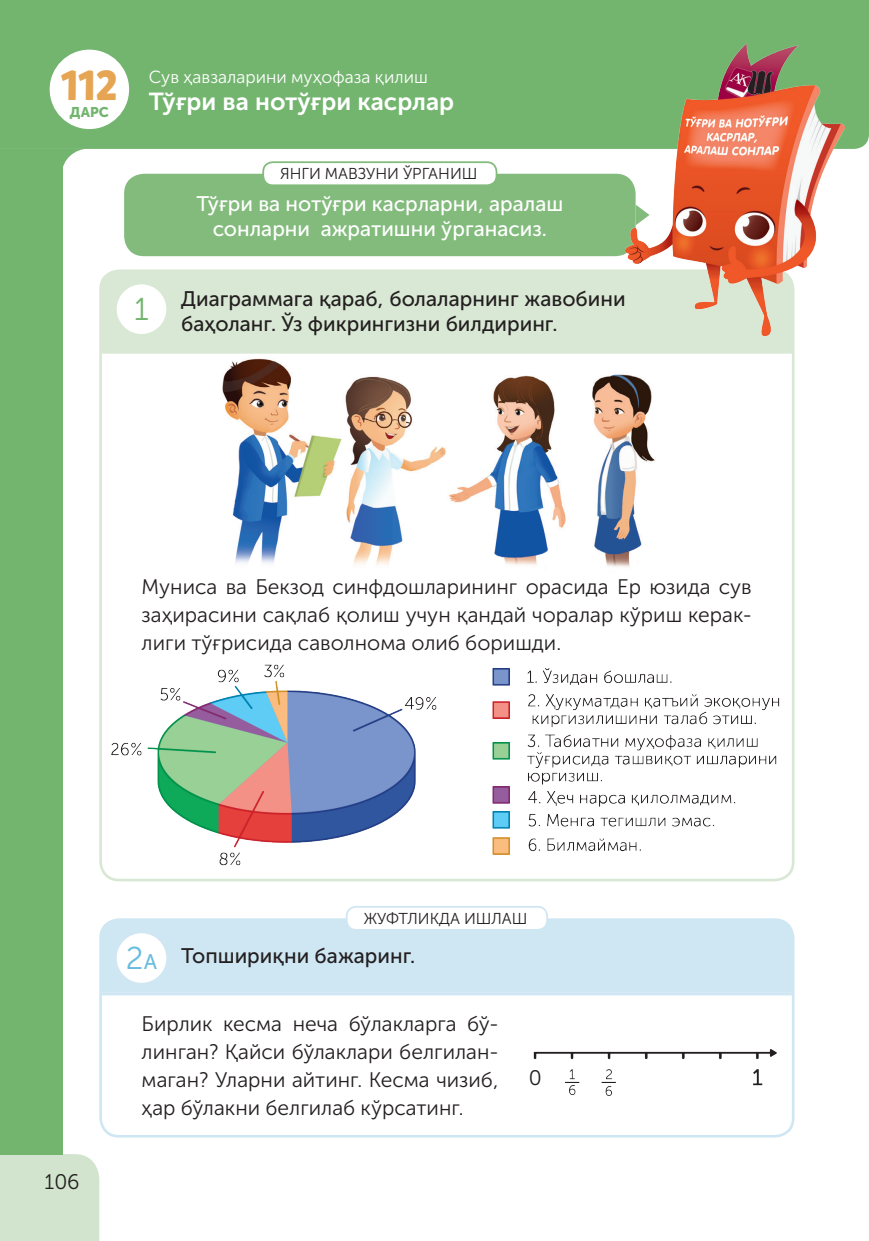
<style>
.page{position:relative;width:869px;height:1241px;background:#fff}
.page>*{position:absolute;margin:0;border:0;box-sizing:border-box;transform-origin:0 0}
.t1{font:31.5px "Museo Sans Cyrl 300";color:#69bcdf}
.t2{font:31.5px "Museo Sans Cyrl 300";color:#73b56f}
.t3{font:24.5px "Museo Sans Cyrl 700";color:#fff}
.t4{font:21px/28px "Museo Sans Cyrl 300";color:#231f20}
.t5{font:21px/25.2px "Museo Sans Cyrl 500";color:#231f20}
.t6{font:21px/25.2px "Museo Sans Cyrl 500";color:#fff;text-align:center}
.t7{font:17.5px "Museo Sans Cyrl 300";color:#fff}
.t8{font:15.75px "Museo Sans Cyrl 300";letter-spacing:.06em;color:#231f20}
.t9{font:14px "Museo Sans Cyrl 900";color:#73b56f}
.s1{font-family:"Museo Sans Cyrl 500";font-size:21px}
</style>
<div class="page">
<hr style="left:868px;top:0;width:1px;height:112px;background:#73b56f">
<div style="left:0;top:1153px;width:99px;height:87px;background:#d2e4cd"></div>
<div style="left:0;top:0;width:868px;height:149px;background:#73b56f"></div>
<div style="left:50px;top:50px;width:79px;height:79px;background:#fff;border-radius:50%"></div>
<div style="left:0;top:149px;width:62px;height:1004px;background:#73b56f"></div>
<svg style="left:62px;top:149px;width:22px;height:25px"></svg>
<div style="left:124px;top:174px;width:511px;height:82px;background:#82bb7c;border-radius:20px"></div>
<div style="left:263px;top:162px;width:233px;height:23px;background:#fff;border-radius:10px"></div>
<div style="left:262px;top:161px;width:235px;height:25px;border:2px solid #82bb7c;border-radius:10px"></div>
<div style="left:99px;top:269px;width:695px;height:80px;background:#d9e8d4"></div>
<svg style="left:99px;top:349px;width:696px;height:533px"></svg>
<div style="left:117px;top:284px;width:49px;height:50px;background:#fff;border-radius:50%"></div>
<img style="left:104px;top:655px;width:683px;height:226px">
<img style="left:625px;top:43px;width:218px;height:292px">
<div style="left:99px;top:918px;width:695px;height:73px;background:#cfe6f3"></div>
<svg style="left:99px;top:991px;width:696px;height:147px"></svg>
<div style="left:117px;top:933px;width:49px;height:49px;background:#fff;border-radius:50%"></div>
<div style="left:346px;top:906px;width:201px;height:23px;background:#fff;border-radius:10px"></div>
<div style="left:345px;top:905px;width:202px;height:25px;border:2px solid #cfe6f3;border-radius:10px"></div>
<p class="t3" style="left:61px;top:88px;width:394px"><sup>112</sup> Тўғри ва нотўғри касрлар</p>
<p class="t7" style="left:149px;top:67px;width:280px">Сув ҳавзаларини муҳофаза қилиш</p>
<p class="t9" style="left:70px;top:104px;width:40px">ДАРС</p>
<p class="t8" style="left:280px;top:165px;width:57px">Янги мав</p>
<p class="t8" style="left:357px;top:165px;width:106px">зуни ўрганиш</p>
<h1 class="t2" style="left:134px;top:292px;width:16px">1</h1>
<p class="t6" style="left:196px;top:191px;width:368px">Тўғри ва нотўғри касрларни, аралаш сонларни ажратишни ўрганасиз.</p>
<p class="t5" style="left:181px;top:286px;width:445px">Диаграммага қараб, болаларнинг жавобини баҳоланг. Ўз фикрингизни билдиринг.</p>
<p class="t4" style="left:142px;top:572px;width:611px">Муниса ва Бекзод синфдошларининг орасида Ер юзида сув заҳирасини сақлаб қолиш учун қандай чоралар кўриш керак&shy;лиги тўғрисида саволнома олиб боришди.</p>
<h1 class="t1" style="left:126px;top:941px;width:33px">2<span class="s1">А</span></h1>
<p class="t8" style="left:363px;top:909px;width:25px">Жуфтликда</p>
<p class="t8" style="left:464px;top:909px;width:14px">ишлаш</p>
<p class="t5" style="left:181px;top:943px;width:235px">Топшириқни бажаринг.</p>
<p class="t4" style="left:44px;top:1167px;width:37px">106</p>
<p class="t4" style="left:142px;top:1009px;width:358px;text-align:justify">Бирлик кесма неча бўлакларга бў&shy;линган? Қайси бўлаклари белгилан&shy;маган? Уларни айтинг. Кесма чизиб, ҳар бўлакни белгилаб кўрсатинг.</p>
<p class="t4" style="left:528px;top:1063px;width:14px">0</p>
</div>
